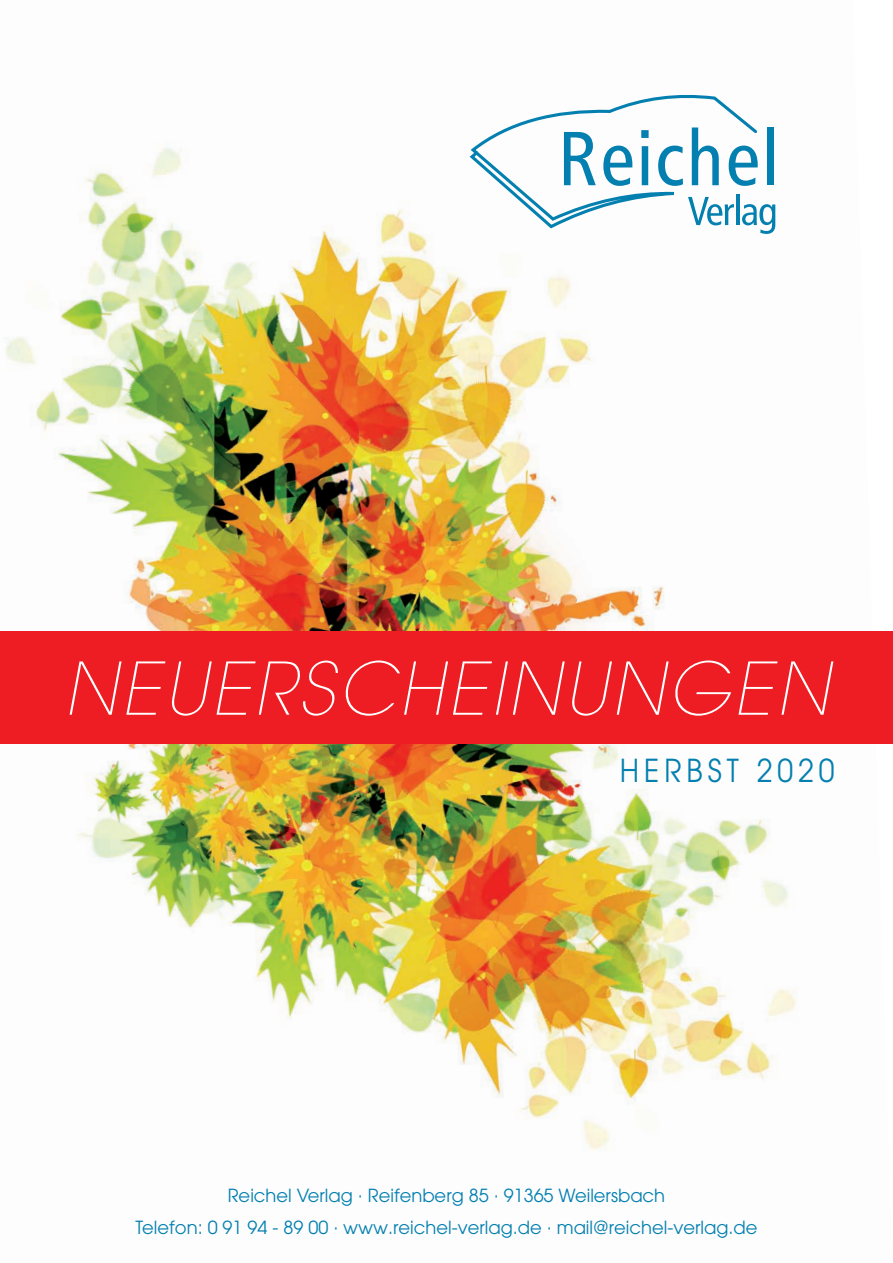
<style>
.page{position:relative;width:893px;height:1263px;background:#fff}
.page>*{position:absolute;margin:0;border:0;box-sizing:border-box;transform-origin:0 0}
.t1{font:italic 200 72px "Avant Garde";color:#fff}
.t2{font:31.5px "Avant Garde";letter-spacing:.175em;color:#037fb0;scale:.9 1}
.t3{font:18px "Avant Garde";color:#037fb0}
</style>
<div class="page">
<img style="left:5px;top:147px;width:791px;height:1003px">
<div style="left:0;top:631px;width:893px;height:113px;background:#ee1d23"></div>
<svg style="left:467px;top:95px;width:308px;height:139px"></svg>
<div style="left:767px;top:127px;width:6px;height:58px;background:#037fb0"></div>
<p class="t1" style="left:64px;top:661px;width:779px">NEUERSCHEINUNGEN</p>
<p class="t2" style="left:620px;top:758px;width:240px">HERBST 2020</p>
<p class="t3" style="left:228px;top:1189px;width:439px">Reichel Verlag · Reifenberg 85 · 91365 Weilersbach</p>
<p class="t3" style="left:135px;top:1221px;width:623px">Telefon: 0 91 94 - 89 00 · www.reichel-verlag.de · mail@reichel-verlag.de</p>
</div>
